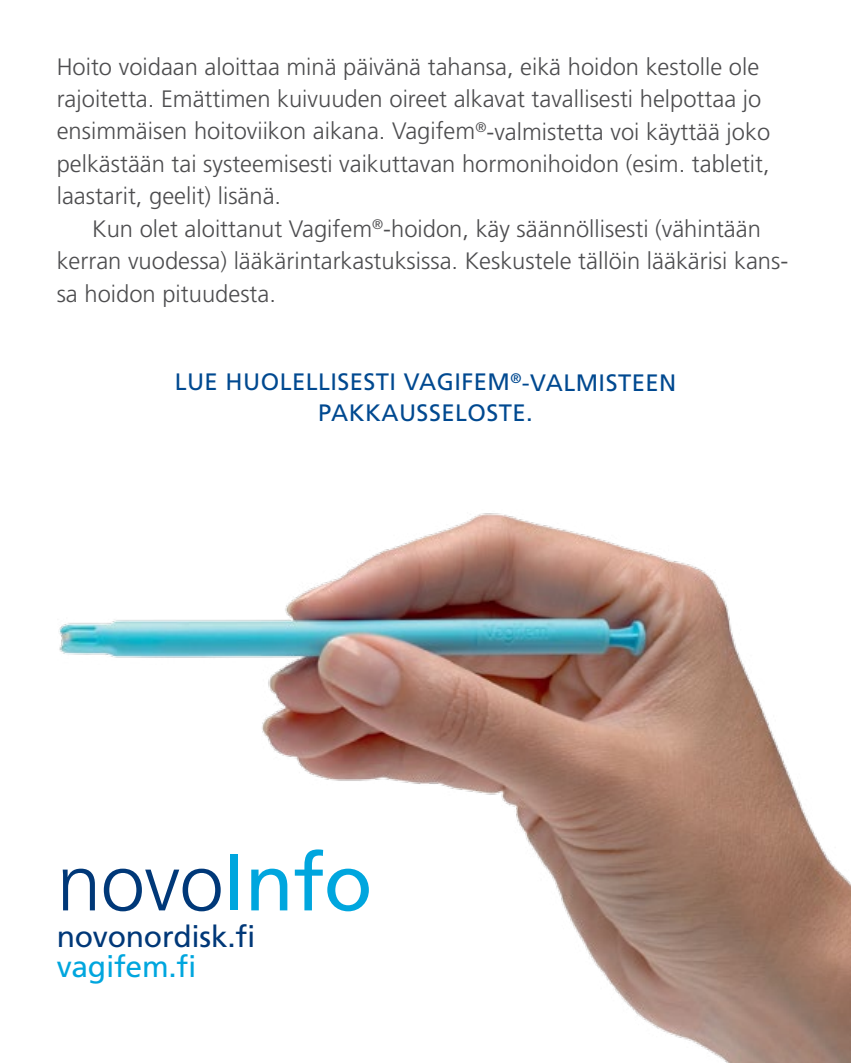
<style>
.page{position:relative;width:851px;height:1063px;background:#fff}
.page>*{position:absolute;margin:0;border:0;box-sizing:border-box;transform-origin:0 0}
.t1{font:300 80px "Frutiger";color:#003878}
.t2{font:30px "Frutiger";letter-spacing:-.01em;color:#003878}
.t3{font:30px "Frutiger";letter-spacing:-.01em;color:#00a6de}
.t4{font:300 23.75px/32.5px "Frutiger";color:#4d4d4f}
.t5{font:23.75px/30px "Frutiger";letter-spacing:.02em;color:#004990;text-align:center}
.s1{font-weight:400;color:#00a6de}
</style>
<div class="page">
<img style="left:58px;top:513px;width:792px;height:550px">
<p class="t4" style="left:57px;top:50px;width:715px">Hoito voidaan aloittaa minä päivänä tahansa, eikä hoidon kestolle ole rajoitetta. Emättimen kuivuuden oireet alkavat tavallisesti helpottaa jo ensimmäisen hoitoviikon aikana. Vagifem<sup>®</sup>-valmistetta voi käyttää joko pelkästään tai systeemisesti vaikuttavan hormonihoidon (esim. tabletit, laastarit, geelit) lisänä.</p>
<p class="t4" style="left:57px;top:213px;width:733px;text-indent:35px">Kun olet aloittanut Vagifem<sup>®</sup>-hoidon, käy säännöllisesti (vähintään kerran vuodessa) lääkärintarkastuksissa. Keskustele tällöin lääkärisi kans&shy;sa hoidon pituudesta.</p>
<p class="t5" style="left:175px;top:367px;width:503px">LUE HUOLELLISESTI VAGIFEM<sup>®</sup>-VALMISTEEN<br>PAKKAUSSELOSTE.</p>
<h1 class="t1" style="left:57px;top:838px;width:317px">novo<span class="s1">Info</span></h1>
<p class="t2" style="left:57px;top:919px;width:200px">novonordisk.fi</p>
<p class="t3" style="left:57px;top:949px;width:141px">vagifem.fi</p>
</div>
